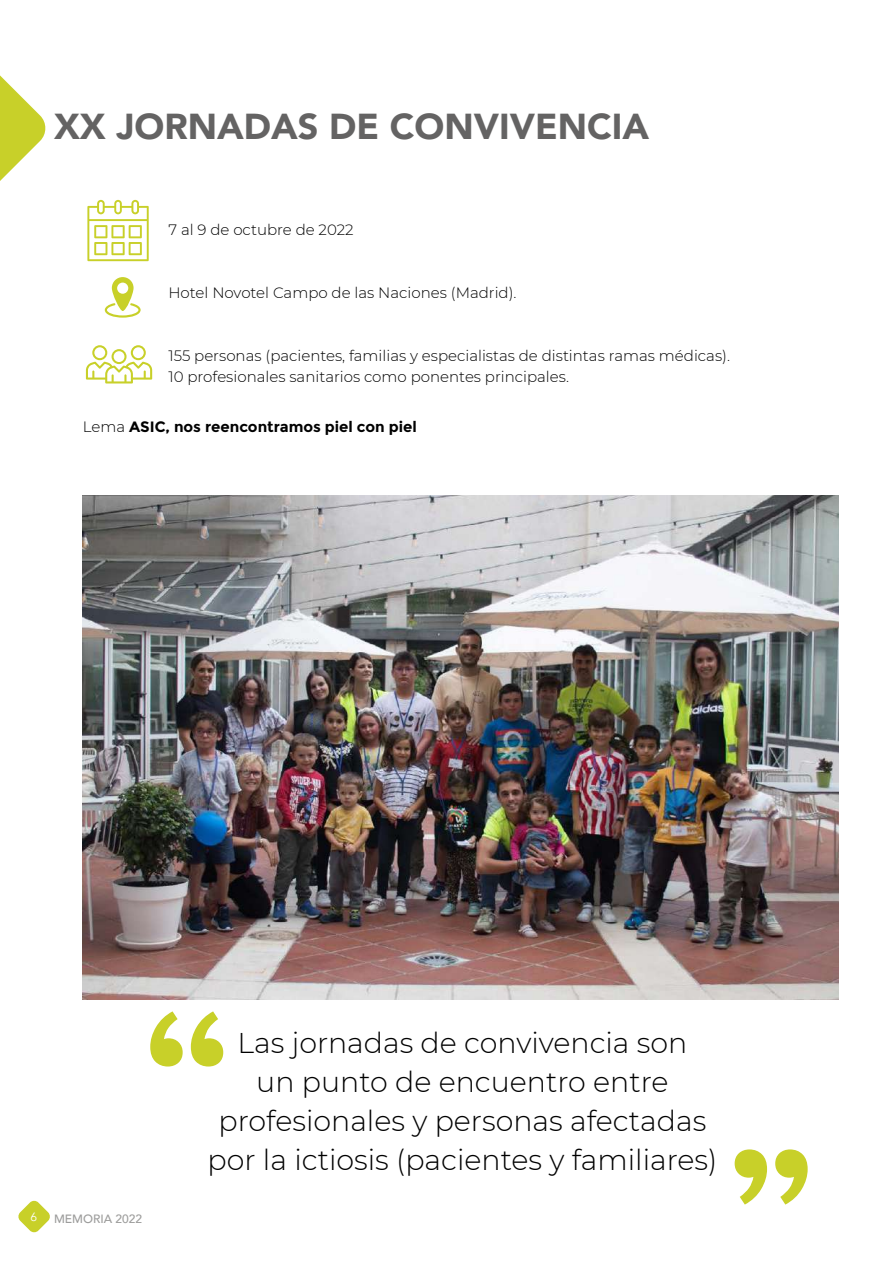
<style>
.page{position:relative;width:893px;height:1263px;background:#fff}
.page>*{position:absolute;margin:0;border:0;box-sizing:border-box;transform-origin:0 0}
.t1{font:220.5px "A Bee Zee";color:#c8d029}
.t2{font:900 36px "Avenir";color:#646363}
.t3{font:300 28.5px/39px "Montserrat";color:#000;text-align:center}
.t4{font:300 15px/21px "Montserrat";color:#000}
.t5{font:700 15px "Montserrat";color:#000}
.t6{font:500 12px "Avenir";color:#9d9d9c}
.t7{font:12px "Avenir";color:#fff}
.s1{font-weight:300}
</style>
<div class="page">
<svg style="left:18px;top:1200px;width:32px;height:33px"></svg>
<svg style="left:0;top:75px;width:46px;height:106px"></svg>
<svg style="left:87px;top:200px;width:62px;height:61px"></svg>
<svg style="left:86px;top:345px;width:66px;height:38px"></svg>
<svg style="left:105px;top:277px;width:36px;height:41px"></svg>
<img style="left:83px;top:495px;width:756px;height:504px">
<h2 class="t2" style="left:54px;top:96px;width:597px">XX JORNADAS DE CONVIVENCIA</h2>
<p class="t4" style="left:168px;top:219px;width:187px">7 al 9 de octubre de 2022</p>
<p class="t4" style="left:168px;top:282px;width:350px">Hotel Novotel Campo de las Naciones (Madrid).</p>
<p class="t4" style="left:168px;top:345px;width:563px">155 personas (pacientes, familias y especialistas de distintas ramas médicas).<br>10 profesionales sanitarios como ponentes principales.</p>
<p class="t5" style="left:83px;top:418px;width:335px"><span class="s1">Lema</span> ASIC, nos reencontramos piel con piel</p>
<h1 class="t1" style="left:141px;top:981px;width:92px">“</h1>
<h3 class="t3" style="left:207px;top:1022px;width:511px">Las jornadas de convivencia son<br>un punto de encuentro entre profesionales y personas afectadas por la ictiosis (pacientes y familiares)</h3>
<p class="t7" style="left:30px;top:1209px;width:8px">6</p>
<p class="t6" style="left:54px;top:1208px;width:90px">MEMORIA 2022</p>
<h1 class="t1" style="left:816px;top:1235px;width:92px;rotate:-180deg">“</h1>
</div>
